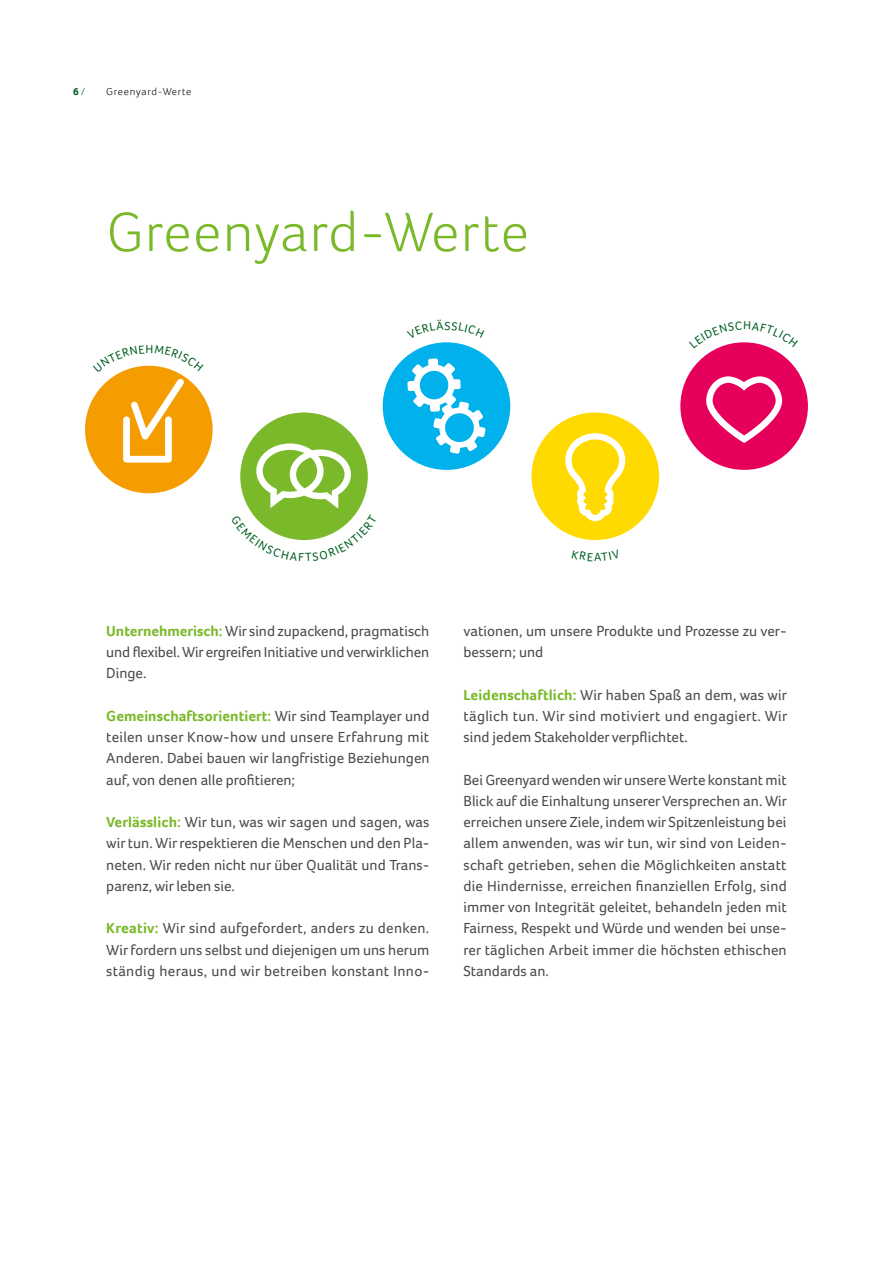
<style>
.page{position:relative;width:893px;height:1263px;background:#fff}
.page>*{position:absolute;margin:0;border:0;box-sizing:border-box;transform-origin:0 0}
.t1{font:300 57px "Foco";letter-spacing:.02em;color:#7ab929}
.t2{font:15px/21.3px "Foco";color:#4a4a49;text-align:justify}
.t3{font:300 10.5px "Foco";letter-spacing:.07em;color:#000}
.t4{font:700 10.5px "Foco";color:#005f21}
.s1{font-weight:300}
.s2{font-weight:700;color:#7ab929}
</style>
<div class="page">
<div style="left:680px;top:342px;width:128px;height:128px;background:#e6005b;border-radius:50%"></div>
<svg style="left:706px;top:376px;width:76px;height:67px"></svg>
<div style="left:531px;top:412px;width:128px;height:128px;background:#ffda00;border-radius:50%"></div>
<svg style="left:565px;top:433px;width:60px;height:88px"></svg>
<div style="left:240px;top:412px;width:128px;height:128px;background:#7ab929;border-radius:50%"></div>
<svg style="left:256px;top:443px;width:95px;height:66px"></svg>
<div style="left:383px;top:342px;width:127px;height:128px;background:#00b1eb;border-radius:50%"></div>
<svg style="left:407px;top:358px;width:79px;height:96px"></svg>
<div style="left:85px;top:366px;width:128px;height:127px;background:#f59c00;border-radius:50%"></div>
<svg style="left:123px;top:379px;width:61px;height:84px"></svg>
<svg style="left:121px;top:365px;width:56px;height:7px"></svg>
<svg style="left:718px;top:342px;width:52px;height:6px"></svg>
<svg style="left:253px;top:515px;width:102px;height:26px"></svg>
<p class="t4" style="left:73px;top:84px;width:13px">6 <span class="s1">/</span></p>
<p class="t3" style="left:106px;top:85px;width:87px">Greenyard-Werte</p>
<h1 class="t1" style="left:106px;top:199px;width:424px">Greenyard-Werte</h1>
<p class="t2" style="left:106px;top:620px;width:324px"><span class="s2">Unternehmerisch:</span> Wir sind zupackend, pragmatisch und flexibel. Wir ergreifen Initiative und verwirklichen Dinge.</p>
<p class="t2" style="left:106px;top:705px;width:325px"><span class="s2">Gemeinschaftsorientiert:</span> Wir sind Teamplayer und teilen unser Know-how und unsere Erfahrung mit Anderen. Dabei bauen wir langfristige Beziehungen auf, von denen alle profitieren;</p>
<p class="t2" style="left:106px;top:811px;width:325px"><span class="s2">Verlässlich:</span> Wir tun, was wir sagen und sagen, was wir tun. Wir respektieren die Menschen und den Pla&shy;neten. Wir reden nicht nur über Qualität und Trans&shy;parenz, wir leben sie.</p>
<p class="t2" style="left:106px;top:917px;width:325px"><span class="s2">Kreativ:</span> Wir sind aufgefordert, anders zu denken.<br>Wir fordern uns selbst und diejenigen um uns herum ständig heraus, und wir betreiben konstant Inno-</p>
<p class="t2" style="left:463px;top:620px;width:325px">vationen, um unsere Produkte und Prozesse zu ver&shy;bessern; und</p>
<p class="t2" style="left:463px;top:684px;width:325px"><span class="s2">Leidenschaftlich:</span> Wir haben Spaß an dem, was wir täglich tun. Wir sind motiviert und engagiert. Wir sind jedem Stakeholder verpflichtet.</p>
<p class="t2" style="left:463px;top:769px;width:325px">Bei Greenyard wenden wir unsere Werte konstant mit Blick auf die Einhaltung unserer Versprechen an. Wir erreichen unsere Ziele, indem wir Spitzenleistung bei allem anwenden, was wir tun, wir sind von Leiden&shy;schaft getrieben, sehen die Möglichkeiten anstatt die Hindernisse, erreichen finanziellen Erfolg, sind immer von Integrität geleitet, behandeln jeden mit Fairness, Respekt und Würde und wenden bei unse&shy;rer täglichen Arbeit immer die höchsten ethischen Standards an.</p>
</div>
